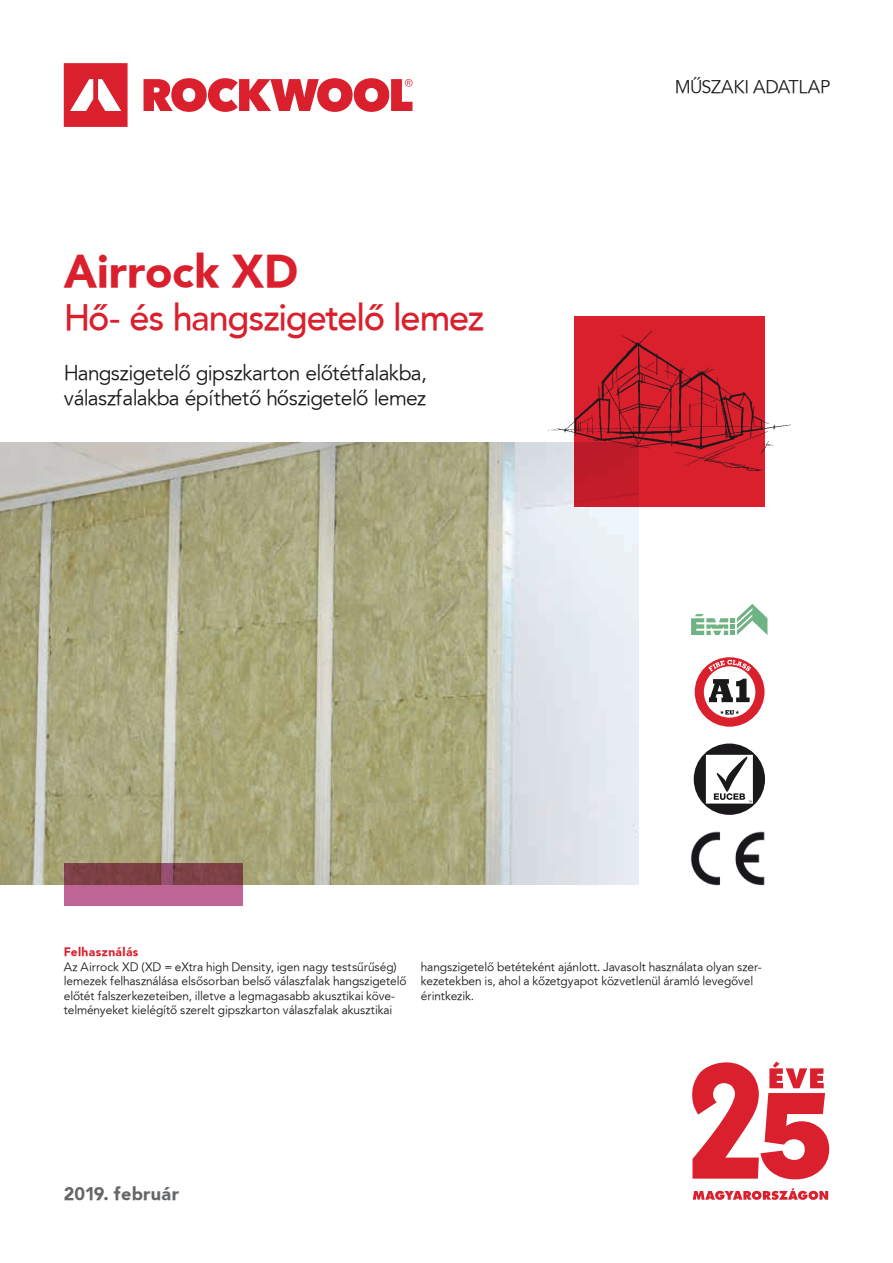
<style>
.page{position:relative;width:893px;height:1263px;background:#fff}
.page>*{position:absolute;margin:0;border:0;box-sizing:border-box;transform-origin:0 0}
.t1{font:45px "Avenir Blk PFL";letter-spacing:-.005em;color:#da1f2d}
.t2{font:36px "Avenir Md PFL";letter-spacing:.005em;color:#da1f2d}
.t3{font:21px/25.2px "Avenir Bk PFL";letter-spacing:.02em;color:#1a181b}
.t4{font:18px "Avenir Bk PFL";letter-spacing:.03em;color:#1a181b}
.t5{font:18px "Avenir Blk PFL";letter-spacing:.02em;color:#646668}
.t6{font:12px/14.4px "Avenir Bk PFL";letter-spacing:.04em;color:#1a181b}
.t7{font:12px "Avenir Blk PFL";letter-spacing:.045em;color:#da1f2d}
</style>
<div class="page">
<img style="left:0;top:442px;width:639px;height:442px">
<svg style="left:64px;top:63px;width:64px;height:64px"></svg>
<svg style="left:144px;top:78px;width:268px;height:34px"></svg>
<div style="left:574px;top:316px;width:190px;height:190px;background:linear-gradient(to right,#c51c2a,#e1202e)"></div>
<img style="left:690px;top:831px;width:75px;height:55px">
<svg style="left:695px;top:657px;width:69px;height:70px"></svg>
<svg style="left:694px;top:743px;width:71px;height:72px"></svg>
<img style="left:530px;top:316px;width:261px;height:176px">
<svg style="left:64px;top:863px;width:178px;height:42px"></svg>
<svg style="left:691px;top:604px;width:76px;height:31px"></svg>
<svg style="left:692px;top:1062px;width:137px;height:117px"></svg>
<svg style="left:693px;top:1188px;width:135px;height:12px"></svg>
<h1 class="t1" style="left:64px;top:241px;width:236px">Airrock XD</h1>
<h2 class="t2" style="left:64px;top:294px;width:421px">Hő- és hangszigetelő lemez</h2>
<h3 class="t3" style="left:64px;top:361px;width:363px">Hangszigetelő gipszkarton előtétfalakba, válaszfalakba építhető hőszigetelő lemez</h3>
<h3 class="t4" style="left:675px;top:75px;width:92px">Műszaki ada</h3>
<h3 class="t4" style="left:789px;top:75px;width:42px">tlap</h3>
<p class="t7" style="left:64px;top:944px;width:76px">Felhasználás</p>
<p class="t6" style="left:64px;top:960px;width:344px">Az Airrock XD (XD = eXtra high Density, igen nagy testsűrűség) lemezek felhasználása elsősorban belső válaszfalak hangszigetelő előtét falszerkezeteiben, illetve a legmagasabb akusztikai köve&shy;telményeket kielégítő szerelt gipszkarton válaszfalak akusztikai</p>
<p class="t6" style="left:421px;top:960px;width:342px">hangszigetelő betéteként ajánlott. Javasolt használata olyan szer&shy;kezetekben is, ahol a kőzetgyapot közvetlenül áramló levegővel érintkezik.</p>
<h3 class="t5" style="left:64px;top:1181px;width:117px">2019. február</h3>
</div>
